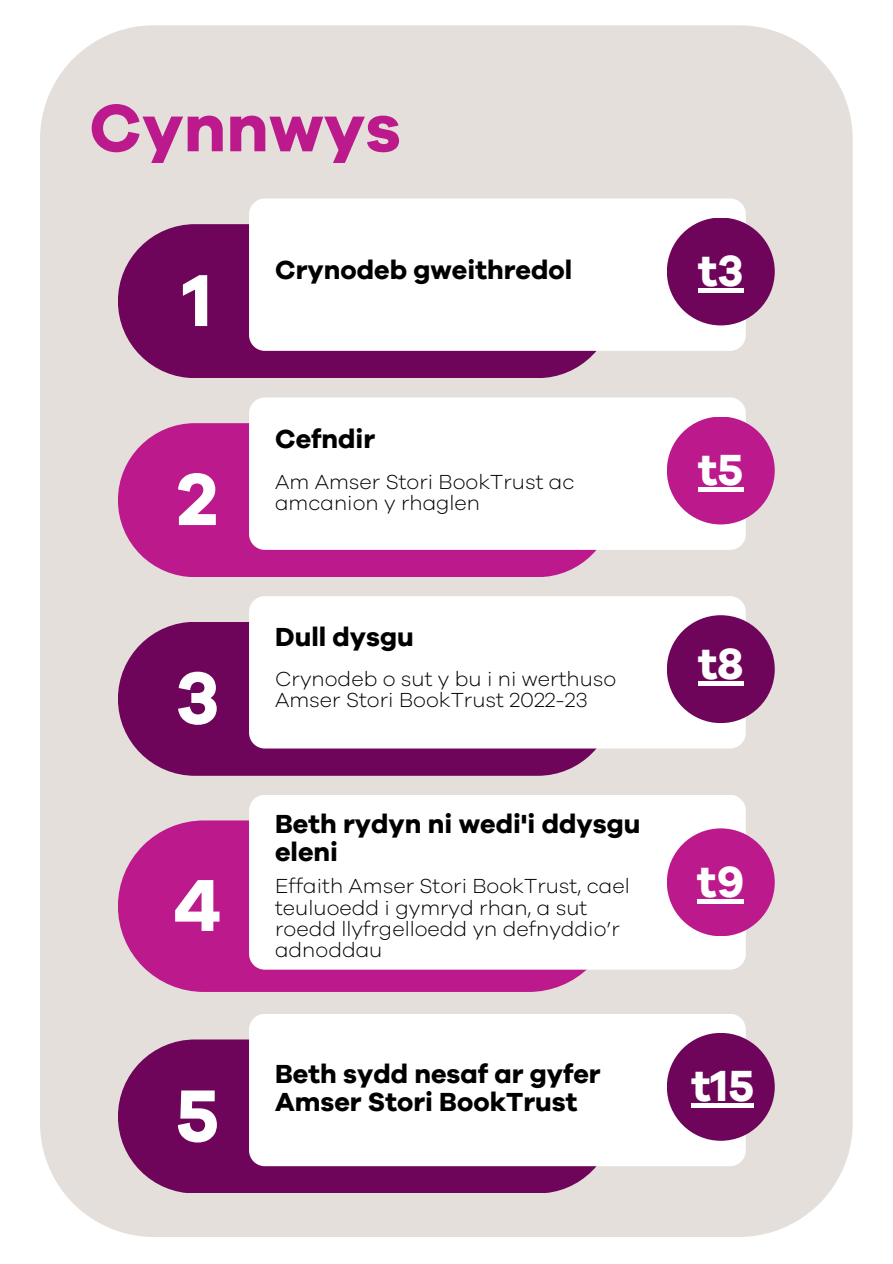
<style>
.page{position:relative;width:893px;height:1264px;background:#fff}
.page>*{position:absolute;margin:0;border:0;box-sizing:border-box;transform-origin:0 0}
.t1{font:700 75.9px "Galano Grotesque";color:#fff}
.t2{font:700 69px "Galano Grotesque";color:#bc1a8c}
.t3{font:700 45px "Galano Grotesque";color:#fff}
.t4{font:700 27px/28px "Galano Grotesque";color:#000}
.t5{font:300 21px/21.3px "Galano Grotesque";color:#000}
</style>
<div class="page">
<div style="left:40px;top:25px;width:812px;height:1211px;background:#e4dfda"></div>
<div style="left:118px;top:224px;width:496px;height:154px;background:#6e055a;border-radius:77px"></div>
<div style="left:249px;top:198px;width:496px;height:153px;background:#fff;border-radius:16px"></div>
<div style="left:666px;top:217px;width:108px;height:108px;background:#6e055a;border-radius:50%"></div>
<div style="left:118px;top:423px;width:496px;height:154px;background:#bc1a8c;border-radius:77px"></div>
<div style="left:249px;top:397px;width:496px;height:153px;background:#fff;border-radius:16px"></div>
<div style="left:666px;top:416px;width:108px;height:108px;background:#bc1a8c;border-radius:50%"></div>
<div style="left:118px;top:622px;width:496px;height:153px;background:#6e055a;border-radius:77px"></div>
<div style="left:249px;top:596px;width:496px;height:152px;background:#fff;border-radius:16px"></div>
<div style="left:666px;top:615px;width:108px;height:108px;background:#6e055a;border-radius:50%"></div>
<svg style="left:118px;top:820px;width:496px;height:171px;background:#c13697"></svg>
<div style="left:249px;top:794px;width:496px;height:175px;background:#fff;border-radius:16px"></div>
<div style="left:698px;top:288px;width:45px;height:5px;background:#fff"></div>
<div style="left:698px;top:487px;width:45px;height:5px;background:#fff"></div>
<div style="left:698px;top:681px;width:45px;height:5px;background:#fff"></div>
<div style="left:666px;top:828px;width:108px;height:108px;background:#bc1a8c;border-radius:50%"></div>
<hr style="left:697px;top:899px;width:47px;height:4px;background:#fff">
<div style="left:118px;top:1039px;width:496px;height:154px;background:#6e055a;border-radius:77px"></div>
<div style="left:249px;top:1013px;width:496px;height:153px;background:#fff;border-radius:16px"></div>
<div style="left:666px;top:1032px;width:108px;height:108px;background:#6e055a;border-radius:50%"></div>
<div style="left:691px;top:1103px;width:63px;height:5px;background:#fff"></div>
<p class="t2" style="left:89px;top:82px;width:313px">Cynnwys</p>
<p class="t1" style="left:183px;top:250px;width:31px">1</p>
<p class="t4" style="left:275px;top:256px;width:298px">Crynodeb gweithredol</p>
<p class="t4" style="left:275px;top:425px;width:102px">Cefndir</p>
<p class="t1" style="left:177px;top:449px;width:43px">2</p>
<p class="t5" style="left:275px;top:471px;width:301px">Am Amser Stori BookTrust ac amcanion y rhaglen</p>
<p class="t4" style="left:275px;top:622px;width:140px">Dull dysgu</p>
<p class="t1" style="left:176px;top:647px;width:45px">3</p>
<p class="t5" style="left:275px;top:668px;width:343px">Crynodeb o sut y bu i ni werthuso<br>Amser Stori BookTrust 2022-23</p>
<p class="t4" style="left:275px;top:810px;width:367px">Beth rydyn ni wedi'i ddysgu eleni</p>
<p class="t1" style="left:174px;top:855px;width:49px">4</p>
<p class="t5" style="left:275px;top:875px;width:356px">Effaith Amser Stori BookTrust, cael teuluoedd i gymryd rhan, a sut roedd llyfrgelloedd yn defnyddio’r adnoddau</p>
<p class="t3" style="left:698px;top:241px;width:47px">t3</p>
<p class="t3" style="left:698px;top:440px;width:47px">t5</p>
<p class="t3" style="left:698px;top:634px;width:47px">t8</p>
<p class="t3" style="left:697px;top:851px;width:48px">t9</p>
<p class="t1" style="left:176px;top:1065px;width:45px">5</p>
<p class="t4" style="left:275px;top:1060px;width:327px">Beth sydd nesaf ar gyfer<br>Amser Stori BookTrust</p>
<p class="t3" style="left:691px;top:1056px;width:64px">t15</p>
</div>
